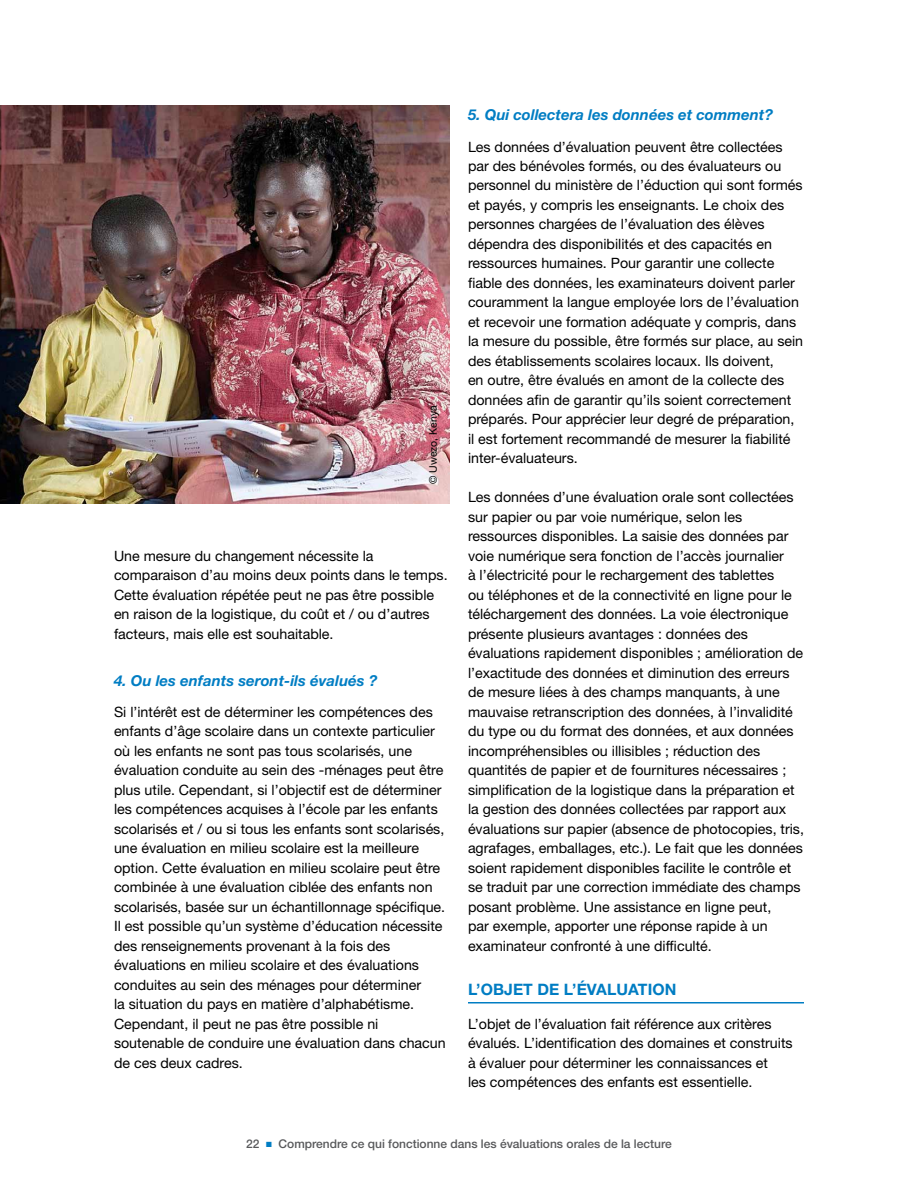
<style>
.page{position:relative;width:918px;height:1188px;background:#fff}
.page>*{position:absolute;margin:0;border:0;box-sizing:border-box;transform-origin:0 0}
.t1{font:700 15.75px "Helvetica Neue LT Std";letter-spacing:.005em;color:#007dc3}
.t2{font:italic 700 15px "Helvetica Neue LT Std";color:#007dc3}
.t3{font:14.25px/19.5px "Helvetica Neue LT Std";color:#000}
.t4{font:500 12px "Helvetica Neue LT Std";color:#58595b}
.t5{font:10.5px "Helvetica Neue LT Std";color:#000}
.s1{color:#007dc3}
</style>
<div class="page">
<hr style="left:468px;top:1002px;width:336px;height:2px;background:#007dc3">
<img style="left:0;top:105px;width:450px;height:399px">
<p class="t5" style="left:427px;top:484px;width:80px;rotate:-90deg">© Uwezo, Kenya</p>
<p class="t3" style="left:114px;top:546px;width:335px">Une mesure du changement nécessite la comparaison d’au moins deux points dans le temps.<br>Cette évaluation répétée peut ne pas être possible en raison de la logistique, du coût et / ou d’autres facteurs, mais elle est souhaitable.</p>
<p class="t2" style="left:114px;top:671px;width:265px">4. Ou les enfants seront-ils évalués ?</p>
<p class="t3" style="left:114px;top:702px;width:333px">Si l’intérêt est de déterminer les compétences des enfants d’âge scolaire dans un contexte particulier où les enfants ne sont pas tous scolarisés, une évaluation conduite au sein des -ménages peut être plus utile. Cependant, si l’objectif est de déterminer les compétences acquises à l’école par les enfants scolarisés et / ou si tous les enfants sont scolarisés, une évaluation en milieu scolaire est la meilleure option. Cette évaluation en milieu scolaire peut être combinée à une évaluation ciblée des enfants non scolarisés, basée sur un échantillonnage spécifique.<br>Il est possible qu’un système d’éducation nécessite des renseignements provenant à la fois des évaluations en milieu scolaire et des évaluations conduites au sein des ménages pour déterminer<br>la situation du pays en matière d’alphabétisme.<br>Cependant, il peut ne pas être possible ni soutenable de conduire une évaluation dans chacun de ces deux cadres.</p>
<p class="t2" style="left:468px;top:105px;width:307px">5. Qui collectera les données et comment?</p>
<p class="t3" style="left:468px;top:136px;width:337px">Les données d’évaluation peuvent être collectées par des bénévoles formés, ou des évaluateurs ou personnel du ministère de l’éduction qui sont formés et payés, y compris les enseignants. Le choix des personnes chargées de l’évaluation des élèves dépendra des disponibilités et des capacités en ressources humaines. Pour garantir une collecte fiable des données, les examinateurs doivent parler couramment la langue employée lors de l’évaluation et recevoir une formation adéquate y compris, dans la mesure du possible, être formés sur place, au sein des établissements scolaires locaux. Ils doivent,<br>en outre, être évalués en amont de la collecte des données afin de garantir qu’ils soient correctement préparés. Pour apprécier leur degré de préparation, il est fortement recommandé de mesurer la fiabilité inter-évaluateurs.</p>
<p class="t3" style="left:468px;top:487px;width:338px">Les données d’une évaluation orale sont collectées sur papier ou par voie numérique, selon les ressources disponibles. La saisie des données par voie numérique sera fonction de l’accès journalier<br>à l’électricité pour le rechargement des tablettes<br>ou téléphones et de la connectivité en ligne pour le téléchargement des données. La voie électronique présente plusieurs avantages : données des évaluations rapidement disponibles ; amélioration de l’exactitude des données et diminution des erreurs de mesure liées à des champs manquants, à une mauvaise retranscription des données, à l’invalidité du type ou du format des données, et aux données incompréhensibles ou illisibles ; réduction des quantités de papier et de fournitures nécessaires ; simplification de la logistique dans la préparation et la gestion des données collectées par rapport aux évaluations sur papier (absence de photocopies, tris, agrafages, emballages, etc.). Le fait que les données soient rapidement disponibles facilite le contrôle et se traduit par une correction immédiate des champs posant problème. Une assistance en ligne peut,<br>par exemple, apporter une réponse rapide à un examinateur confronté à une difficulté.</p>
<p class="t1" style="left:468px;top:979px;width:210px">L’OBJET DE L’ÉVALUATION</p>
<p class="t3" style="left:468px;top:1014px;width:326px">L’objet de l’évaluation fait référence aux critères évalués. L’identification des domaines et construits à évaluer pour déterminer les connaissances et<br>les compétences des enfants est essentielle.</p>
<p class="t4" style="left:246px;top:1137px;width:427px">22 <span class="s1">■</span> Comprendre ce qui fonctionne dans les évaluations orales de la lecture</p>
</div>
